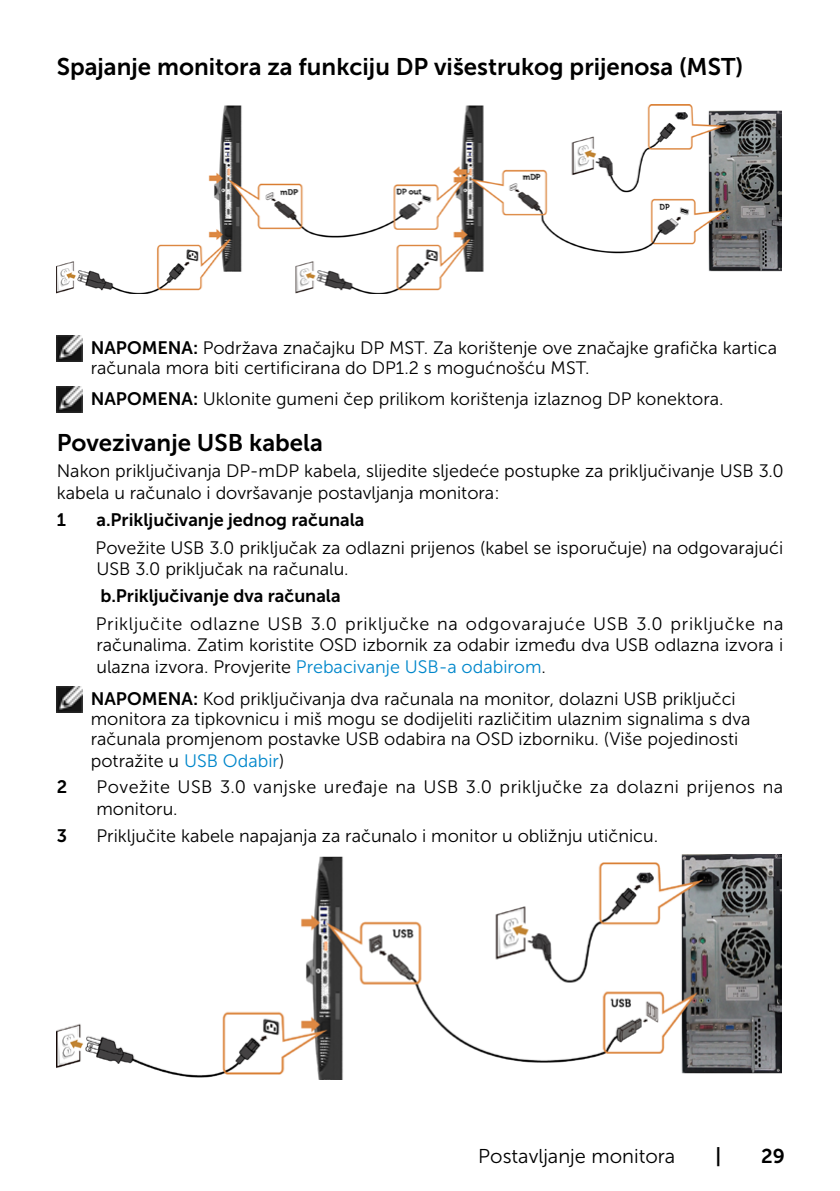
<style>
.page{position:relative;width:840px;height:1191px;background:#fff}
.page>*{position:absolute;margin:0;border:0;box-sizing:border-box;transform-origin:0 0}
.t1{font:24px "Museo Sans For Dell 700";color:#000}
.t2{font:20px "Museo Sans For Dell 300";color:#000}
.t3{font:20px "Museo Sans For Dell 700";color:#000}
.t4{font:18px/21.6px "Museo Sans For Dell 300";color:#000}
.t5{font:18px/21.6px "Museo Sans For Dell 300";letter-spacing:.03em;color:#000}
.t6{font:18px "Museo Sans For Dell 700";color:#000}
.s1{font-family:"Museo Sans For Dell 700"}
.s2{color:#0087cb}
</style>
<div class="page">
<img style="left:57px;top:104px;width:724px;height:190px">
<img style="left:57px;top:335px;width:25px;height:26px">
<img style="left:57px;top:387px;width:25px;height:25px">
<img style="left:57px;top:687px;width:25px;height:25px">
<img style="left:57px;top:854px;width:724px;height:225px">
<h1 class="t1" style="left:57px;top:53px;width:687px">Spajanje monitora za funkciju DP višestrukog prijenosa (MST)</h1>
<p class="t4" style="left:91px;top:337px;width:687px;line-height:20px"><span class="s1">NAPOMENA:</span> Podržava značajku DP MST. Za korištenje ove značajke grafička kartica računala mora biti certificirana do DP1.2 s mogućnošću MST.</p>
<p class="t4" style="left:91px;top:388px;width:634px"><span class="s1">NAPOMENA:</span> Uklonite gumeni čep prilikom korištenja izlaznog DP konektora.</p>
<h1 class="t1" style="left:57px;top:429px;width:267px">Povezivanje USB kabela</h1>
<p class="t4" style="left:57px;top:460px;width:728px">Nakon priključivanja DP-mDP kabela, slijedite sljedeće postupke za priključivanje USB 3.0 kabela u računalo i dovršavanje postavljanja monitora:</p>
<p class="t6" style="left:57px;top:510px;width:11px">1</p>
<p class="t6" style="left:96px;top:510px;width:269px">a.Priključivanje jednog računala</p>
<p class="t4" style="left:96px;top:536px;width:688px">Povežite USB 3.0 priključak za odlazni prijenos (kabel se isporučuje) na odgovarajući<br>USB 3.0 priključak na računalu.</p>
<p class="t6" style="left:100px;top:586px;width:242px">b.Priključivanje dva računala</p>
<p class="t4" style="left:96px;top:613px;width:689px;text-align:justify">Priključite odlazne USB 3.0 priključke na odgovarajuće USB 3.0 priključke na računalima. Zatim koristite OSD izbornik za odabir između dva USB odlazna izvora i ulazna izvora. Provjerite <span class="s2">Prebacivanje USB-a odabirom</span>.</p>
<p class="t4" style="left:91px;top:688px;width:661px;line-height:20.6px"><span class="s1">NAPOMENA:</span> Kod priključivanja dva računala na monitor, dolazni USB priključci monitora za tipkovnicu i miš mogu se dodijeliti različitim ulaznim signalima s dva računala promjenom postavke USB odabira na OSD izborniku. (Više pojedinosti potražite u <span class="s2">USB Odabir</span>)</p>
<p class="t6" style="left:57px;top:777px;width:12px">2</p>
<p class="t5" style="left:96px;top:776px;width:688px">Povežite USB 3.0 vanjske uređaje na USB 3.0 priključke za dolazni prijenos na monitoru.</p>
<p class="t6" style="left:57px;top:826px;width:12px">3</p>
<p class="t4" style="left:96px;top:825px;width:563px">Priključite kabele napajanja za računalo i monitor u obližnju utičnicu.</p>
<p class="t2" style="left:478px;top:1145px;width:198px">Postavljanje monitora</p>
<p class="t3" style="left:715px;top:1144px;width:7px">|</p>
<p class="t3" style="left:760px;top:1144px;width:25px">29</p>
</div>
